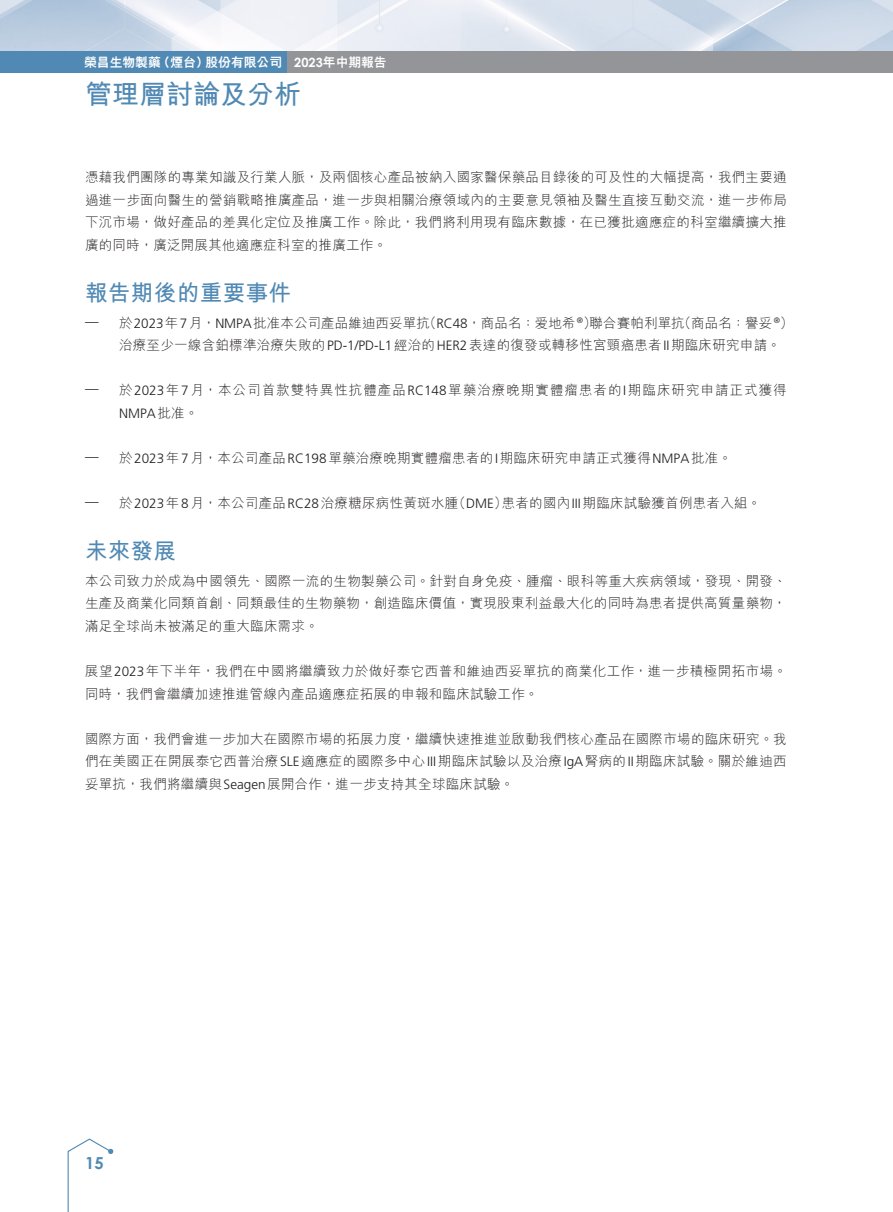
<style>
.page{position:relative;width:893px;height:1212px;background:#fff}
.page>*{position:absolute;margin:0;border:0;box-sizing:border-box;transform-origin:0 0}
.t1{font:700 27px "M Hei HK";color:#5089b4}
.t2{font:700 22.5px "M Hei HK";letter-spacing:.02em;color:#5089b4}
.t3{font:700 16.5px "Century Gothic";color:#5089b4}
.t4{font:300 13.5px/22.5px "M Hei HK";letter-spacing:.02em;color:#231f20;text-align:justify}
.t5{font:300 13.5px "M Hei HK";letter-spacing:.075em;color:#231f20}
.t6{font:300 13.5px "Frutiger LT Std";color:#231f20}
.t7{font:800 12.75px "M Hei HK";color:#fff}
.t8{font:300 7.8px "Frutiger LT Std";color:#231f20}
.s1{font-family:"Century Gothic";font-weight:700}
.s2{font-family:"Frutiger LT Std"}
.s3{font-family:"M Hei HKS"}
.s4{font-family:"M Hei HK";font-size:13.5px}
.s5{font-family:"M Hei HK"}
</style>
<div class="page">
<svg style="left:67px;top:1138px;width:46px;height:74px"></svg>
<img style="left:0;top:0;width:893px;height:51px">
<div style="left:0;top:51px;width:293px;height:21px;background:#5089b4"></div>
<div style="left:288px;top:51px;width:605px;height:21px;background:#939598"></div>
<p class="t7" style="left:206px;top:56px;width:78px">股份有限公司</p>
<p class="t7" style="left:158px;top:56px;width:53px">（煙台）</p>
<p class="t7" style="left:84px;top:56px;width:78px">榮昌生物製藥</p>
<p class="t7" style="left:294px;top:56px;width:94px"><span class="s1">2023</span>年中期報告</p>
<h1 class="t1" style="left:85px;top:74px;width:217px">管理層討論及分析</h1>
<p class="t4" style="left:85px;top:166px;width:703px">憑藉我們團隊的專業知識及行業人脈，及兩個核心產品被納入國家醫保藥品目錄後的可及性的大幅提高，我們主要通過進一步面向醫生的營銷戰略推廣產品，進一步與相關治療領域內的主要意見領袖及醫生直接互動交流，進一步佈局下沉市場，做好產品的差異化定位及推廣工作。除此，我們將利用現有臨床數據，在已獲批適應症的科室繼續擴大推廣的同時，廣泛開展其他適應症科室的推廣工作。</p>
<h2 class="t2" style="left:85px;top:276px;width:208px">報告期後的重要事件</h2>
<p class="t4" style="left:678px;top:311px;width:117px">（商品名：譽妥 (<sup>R</sup></p>
<p class="t4" style="left:423px;top:311px;width:154px">（<span class="s2">RC48</span>，商品名：<span class="s3">愛</span>地希</p>
<p class="t8" style="left:577px;top:316px;width:21px">®<span class="s4">）</span></p>
<p class="t4" style="left:590px;top:311px;width:97px">聯合賽帕利單抗</p>
<p class="t4" style="left:119px;top:311px;width:312px">於<span class="s2">2023</span>年<span class="s2">7</span>月，<span class="s2">NMPA</span>批准本公司產品維迪西妥單抗</p>
<p class="t6" style="left:85px;top:313px;width:15px">—</p>
<p class="t6" style="left:85px;top:381px;width:15px">—</p>
<p class="t6" style="left:85px;top:448px;width:15px">—</p>
<p class="t4" style="left:119px;top:334px;width:663px">治療至少一線含鉑標準治療失敗的<span class="s2">PD-1/PD 1L-</span> 經治的<span class="s2">HER2</span>表達的復發或轉移性宮頸癌患者<span class="s2">II</span>期臨床研究申請。</p>
<p class="t5" style="left:119px;top:383px;width:669px">於<span class="s2">2023</span>年<span class="s2">7</span>月，本公司首款雙特異性抗體產品<span class="s2">RC148</span>單藥治療晚期實體瘤患者的<span class="s2">I</span>期臨床研究申請正式獲得</p>
<p class="t6" style="left:119px;top:405px;width:81px">NMPA<span class="s5">批准。</span></p>
<p class="t4" style="left:119px;top:446px;width:614px">於<span class="s2">2023</span>年<span class="s2">7</span>月，本公司產品<span class="s2">RC198</span>單藥治療晚期實體瘤患者的<span class="s2">I</span>期臨床研究申請正式獲得<span class="s2">NMPA</span>批准。</p>
<p class="t4" style="left:502px;top:491px;width:261px">患者的國內<span class="s2">III</span>期臨床試驗獲首例患者入組。</p>
<p class="t4" style="left:119px;top:491px;width:341px">於<span class="s2">2023</span>年<span class="s2">8</span>月，本公司產品<span class="s2">RC28</span>治療糖尿病性黃斑水腫</p>
<p class="t6" style="left:453px;top:495px;width:56px"><span class="s5">（</span>DME<span class="s5">）</span></p>
<p class="t6" style="left:85px;top:493px;width:15px">—</p>
<h2 class="t2" style="left:85px;top:535px;width:93px">未來發展</h2>
<p class="t4" style="left:85px;top:569px;width:703px">本公司致力於成為中國領先、國際一流的生物製藥公司。針對自身免疫、腫瘤、眼科等重大疾病領域，發現、開發、生產及商業化同類首創、同類最佳的生物藥物，創造臨床價值，實現股東利益最大化的同時為患者提供高質量藥物，滿足全球尚未被滿足的重大臨床需求。</p>
<p class="t4" style="left:85px;top:659px;width:703px">展望<span class="s2">2023</span>年下半年，我們在中國將繼續致力於做好泰它西普和維迪西妥單抗的商業化工作，進一步積極開拓市場。同時，我們會繼續加速推進管線內產品適應症拓展的申報和臨床試驗工作。</p>
<p class="t4" style="left:85px;top:727px;width:703px">國際方面，我們會進一步加大在國際市場的拓展力度，繼續快速推進並啟動我們核心產品在國際市場的臨床研究。我們在美國正在開展泰它西普治療<span class="s2">SLE</span>適應症的國際多中心<span class="s2">III</span>期臨床試驗以及治療<span class="s2">IgA</span>腎病的<span class="s2">II</span>期臨床試驗。關於維迪西妥單抗，我們將繼續與<span class="s2">Seagen</span>展開合作，進一步支持其全球臨床試驗。</p>
<p class="t3" style="left:85px;top:1150px;width:20px">15</p>
</div>
